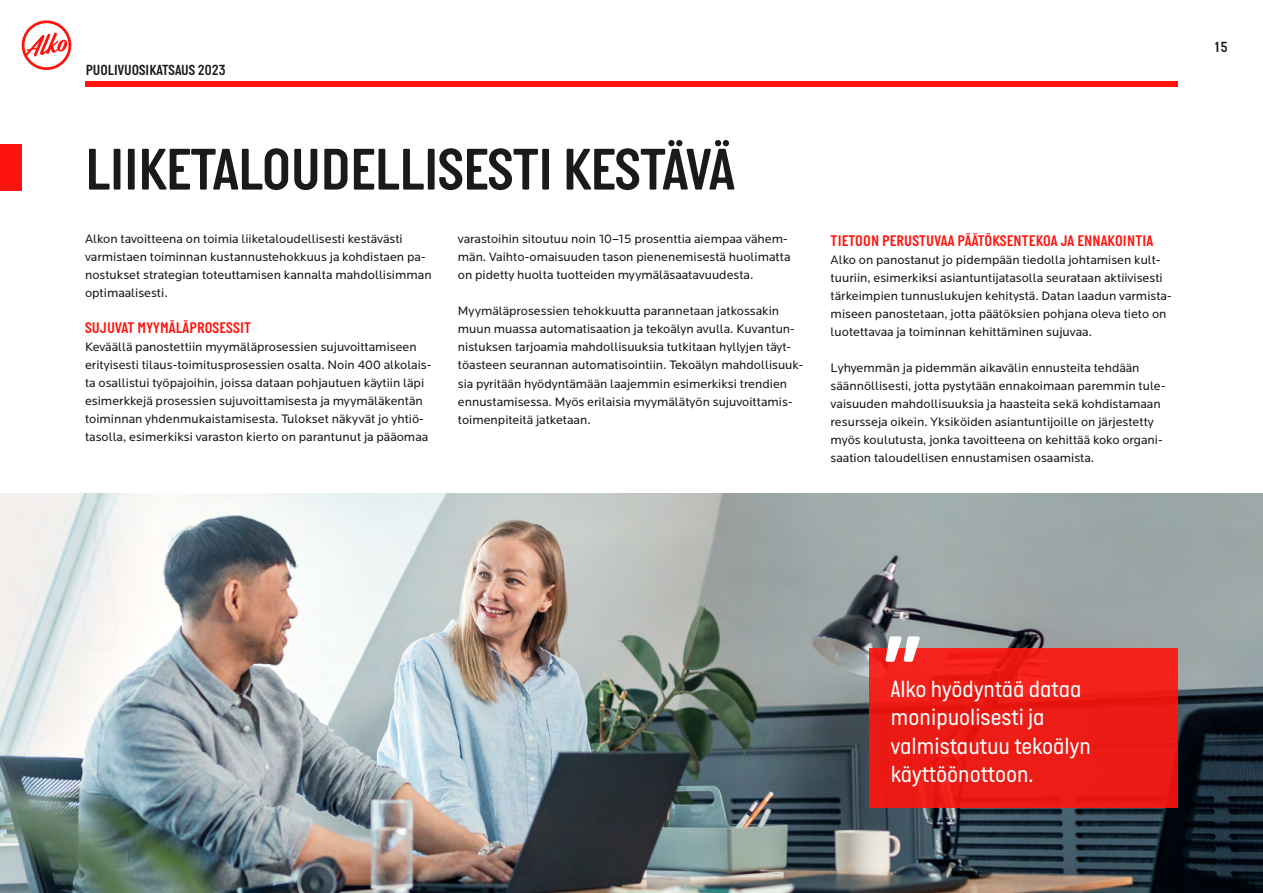
<style>
.page{position:relative;width:1263px;height:893px;background:#fff}
.page>*{position:absolute;margin:0;border:0;box-sizing:border-box;transform-origin:0 0}
.t1{font:600 60px "Italian Plate No 1";letter-spacing:-.01em;color:#1a1a18}
.t2{font:24px/28.5px "Italian Plate No 1";color:#fff}
.t3{font:600 15.75px "Italian Plate No 1";letter-spacing:.01em;color:#ff140d}
.t4{font:600 15px "Italian Plate No 1";color:#1a1a18}
.t5{font:12.75px/18px "Locator";color:#1a1a18}
</style>
<div class="page">
<svg style="left:22px;top:20px;width:49px;height:50px"></svg>
<div style="left:85px;top:82px;width:1093px;height:5px;background:#ff140d"></div>
<img style="left:0;top:493px;width:1263px;height:400px">
<div style="left:0;top:145px;width:22px;height:46px;background:#ff140d"></div>
<div style="left:870px;top:649px;width:308px;height:159px;background:#ec1b16"></div>
<svg style="left:885px;top:636px;width:35px;height:26px"></svg>
<p class="t4" style="left:86px;top:62px;width:141px">PUOLIVUOSIKATSAUS 2023</p>
<h1 class="t1" style="left:85px;top:137px;width:651px">LIIKETALOUDELLISESTI KESTÄVÄ</h1>
<p class="t5" style="left:85px;top:231px;width:348px">Alkon tavoitteena on toimia liiketaloudellisesti kestävästi varmistaen toiminnan kustannustehokkuus ja kohdistaen pa&shy;nostukset strategian toteuttamisen kannalta mahdollisimman optimaalisesti.</p>
<p class="t3" style="left:85px;top:320px;width:167px">SUJUVAT MYYMÄLÄPROSESSIT</p>
<p class="t5" style="left:85px;top:339px;width:348px">Keväällä panostettiin myymäläprosessien sujuvoittamiseen erityisesti tilaus-toimitusprosessien osalta. Noin 400 alkolais&shy;ta osallistui työpajoihin, joissa dataan pohjautuen käytiin läpi esimerkkejä prosessien sujuvoittamisesta ja myymäläkentän toiminnan yhdenmukaistamisesta. Tulokset näkyvät jo yhtiö&shy;tasolla, esimerkiksi varaston kierto on parantunut ja pääomaa</p>
<p class="t5" style="left:458px;top:231px;width:334px">varastoihin sitoutuu noin 10–15 prosenttia aiempaa vähem&shy;män. Vaihto-omaisuuden tason pienenemisestä huolimatta on pidetty huolta tuotteiden myymäläsaatavuudesta.</p>
<p class="t5" style="left:458px;top:303px;width:347px">Myymäläprosessien tehokkuutta parannetaan jatkossakin muun muassa automatisaation ja tekoälyn avulla. Kuvantun&shy;nistuksen tarjoamia mahdollisuuksia tutkitaan hyllyjen täyt&shy;töasteen seurannan automatisointiin. Tekoälyn mahdollisuuk&shy;sia pyritään hyödyntämään laajemmin esimerkiksi trendien ennustamisessa. Myös erilaisia myymälätyön sujuvoittamis&shy;toimenpiteitä jatketaan.</p>
<p class="t3" style="left:831px;top:232px;width:324px">TIETOON PERUSTUVAA PÄÄTÖKSENTEKOA JA ENNAKOINTIA</p>
<p class="t5" style="left:831px;top:251px;width:343px">Alko on panostanut jo pidempään tiedolla johtamisen kult&shy;tuuriin, esimerkiksi asiantuntijatasolla seurataan aktiivisesti tärkeimpien tunnuslukujen kehitystä. Datan laadun varmista&shy;miseen panostetaan, jotta päätöksien pohjana oleva tieto on luotettavaa ja toiminnan kehittäminen sujuvaa.</p>
<p class="t5" style="left:831px;top:359px;width:336px">Lyhyemmän ja pidemmän aikavälin ennusteita tehdään säännöllisesti, jotta pystytään ennakoimaan paremmin tule&shy;vaisuuden mahdollisuuksia ja haasteita sekä kohdistamaan resursseja oikein. Yksiköiden asiantuntijoille on järjestetty myös koulutusta, jonka tavoitteena on kehittää koko organi&shy;saation taloudellisen ennustamisen osaamista.</p>
<p class="t4" style="left:1214px;top:39px;width:15px">15</p>
<h2 class="t2" style="left:891px;top:674px;width:201px">Alko hyödyntää dataa monipuolisesti ja valmistautuu tekoälyn käyttöönottoon.</h2>
</div>
